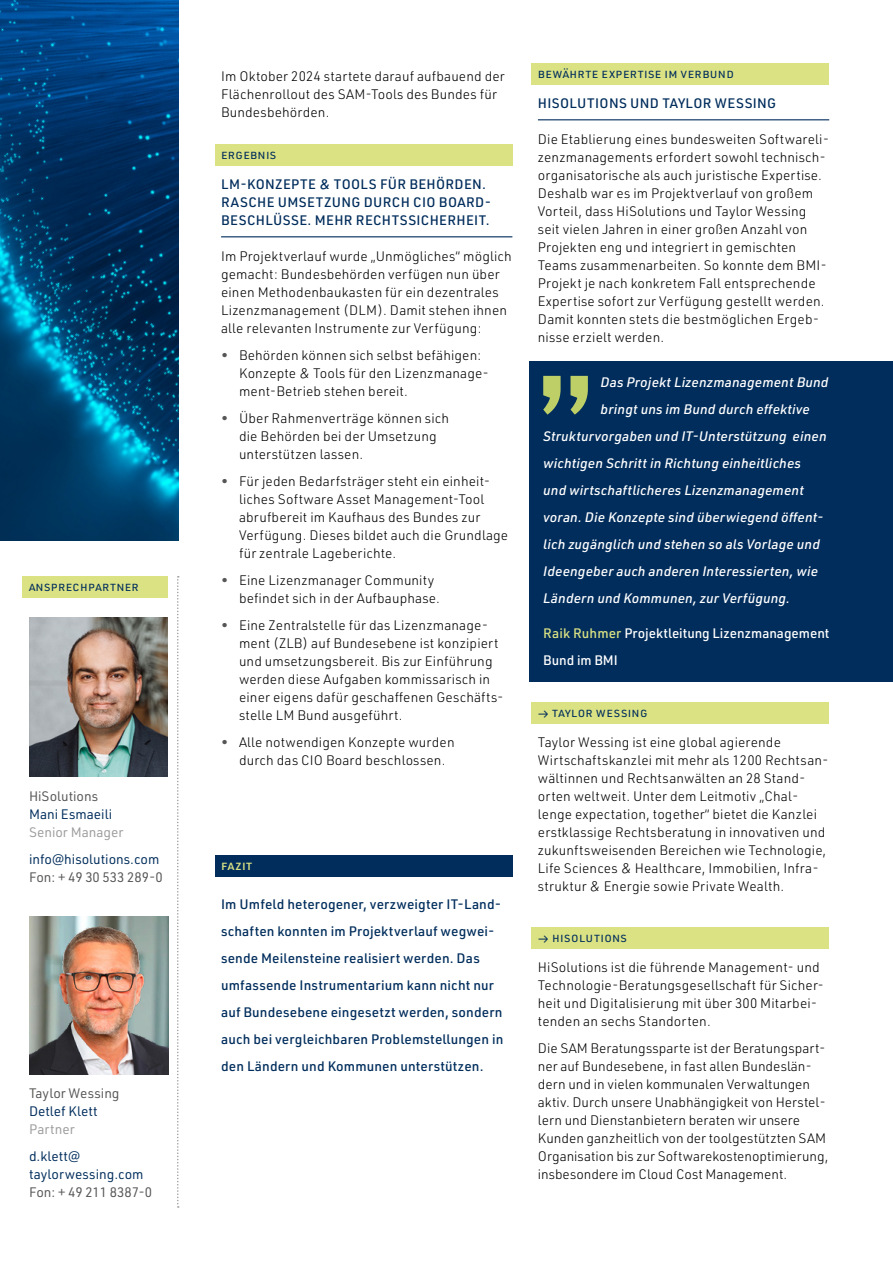
<style>
.page{position:relative;width:893px;height:1263px;background:#fff}
.page>*{position:absolute;margin:0;border:0;box-sizing:border-box;transform-origin:0 0}
.t1{font:300 13.5px/18px "URWDIN";letter-spacing:.01em;color:#000}
.t2{font:500 13.5px/27px "URWDIN";letter-spacing:.025em;color:#002d5c}
.t3{font:italic 500 13.5px "URWDIN";letter-spacing:.01em;color:#fff}
.t4{font:13.5px "URWDIN";letter-spacing:.025em;color:#002d5c}
.t5{font:13.5px "URWDIN";color:#565655}
.t6{font:500 13.5px/27px "URWDIN";color:#fff}
.t7{font:13.5px/18px "URWDIN";color:#002d5c}
.t8{font:13.5px "URWDIN";color:#9c9c9d}
.t9{font:500 13.5px "URWDIN";letter-spacing:.04em;color:#dbe283}
.s1{color:#565655}
.s2{color:#dbe283}
</style>
<div class="page">
<img style="left:29px;top:617px;width:138px;height:159px">
<img style="left:29px;top:917px;width:139px;height:158px">
<img style="left:0;top:0;width:178px;height:540px">
<svg style="left:177px;top:576px;width:2px;height:632px"></svg>
<div style="left:23px;top:576px;width:145px;height:22px;background:#dbe283"></div>
<div style="left:215px;top:144px;width:297px;height:22px;background:#dbe283"></div>
<hr style="left:221px;top:236px;width:291px;height:1px;background:#002d5c">
<div style="left:215px;top:855px;width:297px;height:22px;background:#002d5c"></div>
<div style="left:531px;top:63px;width:298px;height:22px;background:#dbe283"></div>
<hr style="left:538px;top:119px;width:291px;height:1px;background:#002d5c">
<div style="left:531px;top:702px;width:298px;height:22px;background:#dbe283"></div>
<div style="left:531px;top:927px;width:298px;height:22px;background:#dbe283"></div>
<div style="left:529px;top:361px;width:364px;height:321px;background:#002d5c"></div>
<svg style="left:543px;top:376px;width:45px;height:39px"></svg>
<p class="t4" style="left:29px;top:577px;width:111px">ansprechpartner</p>
<p class="t5" style="left:29px;top:787px;width:71px">HiSolutions</p>
<p class="t4" style="left:29px;top:805px;width:85px">Mani Esmaeili</p>
<p class="t8" style="left:29px;top:823px;width:96px">Senior Manager</p>
<p class="t7" style="left:29px;top:850px;width:132px">info@hisolutions.com</p>
<p class="t5" style="left:29px;top:868px;width:135px">Fon: + 49 30 533 289-0</p>
<p class="t5" style="left:29px;top:1084px;width:92px">Taylor Wessing</p>
<p class="t4" style="left:29px;top:1102px;width:70px">Detlef Klett</p>
<p class="t8" style="left:29px;top:1120px;width:47px">Partner</p>
<p class="t7" style="left:29px;top:1147px;width:116px">d.klett@ taylorwessing.com</p>
<p class="t5" style="left:29px;top:1183px;width:125px">Fon: + 49 211 8387-0</p>
<p class="t1" style="left:221px;top:67px;width:285px">Im Oktober 2024 startete darauf aufbauend der<br>Flächenrollout des SAM-Tools des Bundes für<br>Bundesbehörden.</p>
<p class="t4" style="left:221px;top:145px;width:57px">ergebnis</p>
<p class="t2" style="left:221px;top:175px;width:272px;line-height:18px">LM-KONZEPTE &amp; TOOLS FÜR BEHÖRDEN.<br>RASCHE UMSETZUNG DURCH CIO BOARD-<br>BESCHLÜSSE. MEHR RECHTSSICHERHEIT.</p>
<p class="t1" style="left:221px;top:247px;width:292px">Im Projektverlauf wurde „Unmögliches“ möglich gemacht: Bundesbehörden verfügen nun über einen Methodenbaukasten für ein dezentrales Lizenzmanagement (DLM). Damit stehen ihnen alle relevanten Instrumente zur Verfügung:</p>
<p class="t1" style="left:239px;top:346px;width:252px;text-indent:-18px"><span class="s1">•</span> Behörden können sich selbst befähigen:<br>Konzepte &amp; Tools für den Lizenzmanage&shy;ment-Betrieb stehen bereit.</p>
<p class="t1" style="left:239px;top:409px;width:212px;text-indent:-18px"><span class="s1">•</span> Über Rahmenverträge können sich die Behörden bei der Umsetzung unterstützen lassen.</p>
<p class="t1" style="left:239px;top:472px;width:271px;text-indent:-18px"><span class="s1">•</span> Für jeden Bedarfsträger steht ein einheit&shy;liches Software Asset Management-Tool abrufbereit im Kaufhaus des Bundes zur Verfügung. Dieses bildet auch die Grundlage für zentrale Lageberichte.</p>
<p class="t1" style="left:239px;top:571px;width:202px;text-indent:-18px"><span class="s1">•</span> Eine Lizenzmanager Community befindet sich in der Aufbauphase.</p>
<p class="t1" style="left:239px;top:616px;width:266px;text-indent:-18px"><span class="s1">•</span> Eine Zentralstelle für das Lizenzmanage&shy;ment (ZLB) auf Bundesebene ist konzipiert und umsetzungsbereit. Bis zur Einführung werden diese Aufgaben kommissarisch in einer eigens dafür geschaffenen Geschäfts&shy;stelle LM Bund ausgeführt.</p>
<p class="t1" style="left:239px;top:733px;width:217px;text-indent:-18px"><span class="s1">•</span> Alle notwendigen Konzepte wurden durch das CIO Board beschlossen.</p>
<p class="t9" style="left:221px;top:856px;width:33px">fazit</p>
<p class="t2" style="left:221px;top:890px;width:284px">Im Umfeld heterogener, verzweigter IT-Land&shy;schaften konnten im Projektverlauf wegwei&shy;sende Meilensteine realisiert werden. Das umfassende Instrumentarium kann nicht nur auf Bundesebene eingesetzt werden, sondern auch bei vergleichbaren Problemstellungen in den Ländern und Kommunen unterstützen.</p>
<p class="t4" style="left:538px;top:64px;width:198px">bewährte expertise im verbund</p>
<p class="t2" style="left:538px;top:89px;width:240px">HISOLUTIONS UND TAYLOR WESSING</p>
<p class="t1" style="left:538px;top:130px;width:293px">Die Etablierung eines bundesweiten Softwareli&shy;zenzmanagements erfordert sowohl technisch&shy;organisatorische als auch juristische Expertise.<br>Deshalb war es im Projektverlauf von großem Vorteil, dass HiSolutions und Taylor Wessing seit vielen Jahren in einer großen Anzahl von Projekten eng und integriert in gemischten Teams zusammenarbeiten. So konnte dem BMI-Projekt je nach konkretem Fall entsprechende Expertise sofort zur Verfügung gestellt werden.<br>Damit konnten stets die bestmöglichen Ergeb&shy;nisse erzielt werden.</p>
<p class="t3" style="left:601px;top:373px;width:229px">Das Projekt Lizenzmanagement Bund</p>
<p class="t3" style="left:601px;top:400px;width:211px">bringt uns im Bund durch effektive</p>
<p class="t3" style="left:543px;top:427px;width:285px">Strukturvorgaben und IT-Unterstützung einen</p>
<p class="t3" style="left:543px;top:454px;width:259px">wichtigen Schritt in Richtung einheitliches</p>
<p class="t3" style="left:543px;top:481px;width:262px">und wirtschaftlicheres Lizenzmanagement</p>
<p class="t3" style="left:543px;top:508px;width:282px">voran. Die Konzepte sind überwiegend öffent-</p>
<p class="t3" style="left:543px;top:535px;width:278px">lich zugänglich und stehen so als Vorlage und</p>
<p class="t3" style="left:543px;top:562px;width:276px">Ideengeber auch anderen Interessierten, wie</p>
<p class="t3" style="left:543px;top:589px;width:248px">Ländern und Kommunen, zur Verfügung.</p>
<p class="t6" style="left:543px;top:619px;width:288px"><span class="s2">Raik Ruhmer</span> Projektleitung Lizenzmanagement<br>Bund im BMI</p>
<p class="t4" style="left:538px;top:703px;width:111px">→ taylor wessing</p>
<p class="t1" style="left:538px;top:733px;width:292px">Taylor Wessing ist eine global agierende Wirtschaftskanzlei mit mehr als 1200 Rechtsan&shy;wältinnen und Rechtsanwälten an 28 Stand&shy;orten weltweit. Unter dem Leitmotiv „Chal&shy;lenge expectation, together“ bietet die Kanzlei erstklassige Rechtsberatung in innovativen und zukunftsweisenden Bereichen wie Technologie, Life Sciences &amp; Healthcare, Immobilien, Infra&shy;struktur &amp; Energie sowie Private Wealth.</p>
<p class="t4" style="left:538px;top:928px;width:91px">→ hisolutions</p>
<p class="t1" style="left:538px;top:958px;width:287px">HiSolutions ist die führende Management- und Technologie-Beratungsgesellschaft für Sicher&shy;heit und Digitalisierung mit über 300 Mitarbei&shy;tenden an sechs Standorten.</p>
<p class="t1" style="left:538px;top:1039px;width:292px">Die SAM Beratungssparte ist der Beratungspart&shy;ner auf Bundesebene, in fast allen Bundeslän&shy;dern und in vielen kommunalen Verwaltungen aktiv. Durch unsere Unabhängigkeit von Herstel&shy;lern und Dienstanbietern beraten wir unsere Kunden ganzheitlich von der toolgestützten SAM Organisation bis zur Softwarekostenoptimierung, insbesondere im Cloud Cost Management.</p>
</div>
